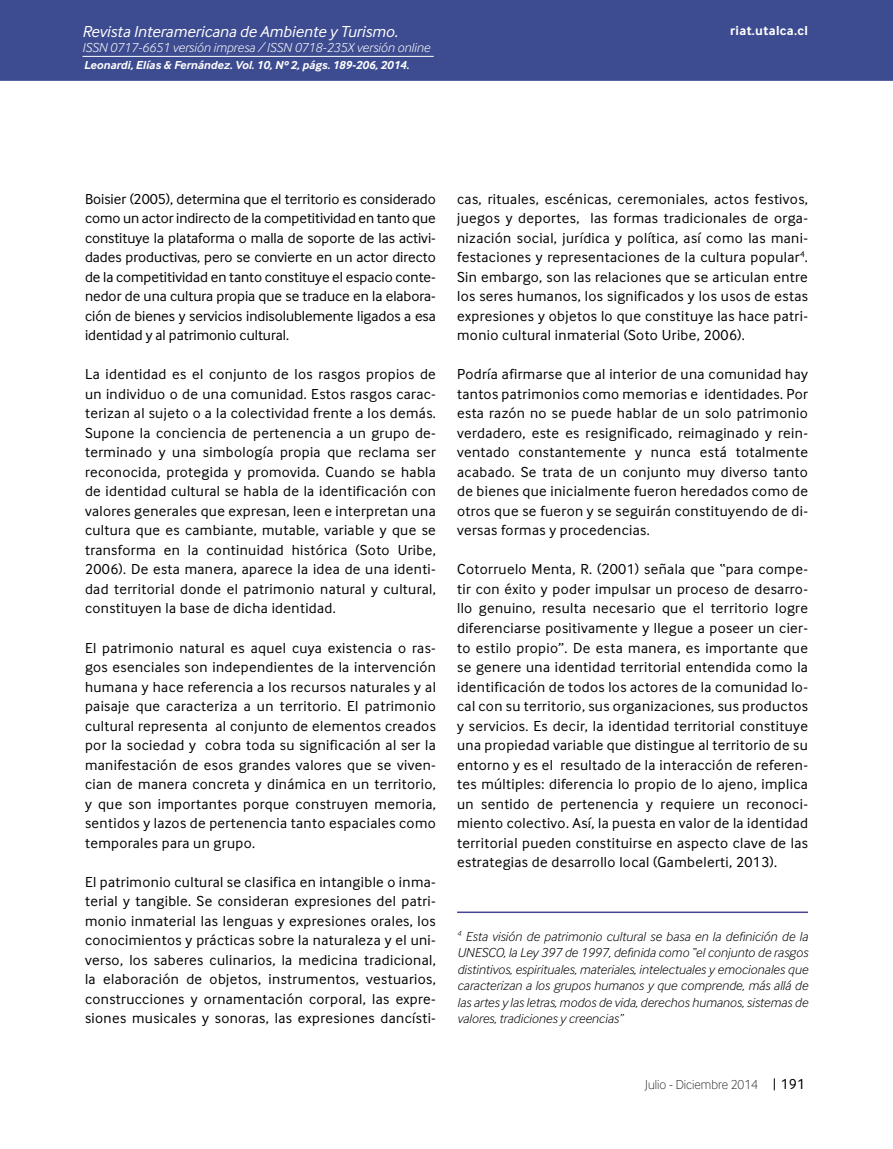
<style>
.page{position:relative;width:893px;height:1149px;background:#fff}
.page>*{position:absolute;margin:0;border:0;box-sizing:border-box;transform-origin:0 0}
.t1{font:italic 16.5px "Inter Face";color:#fff}
.t2{font:15px/19.5px "Inter Face";letter-spacing:.025em;color:#000;text-align:justify}
.t3{font:italic 300 13.5px/16.5px "Inter Face";color:#000;text-align:justify}
.t4{font:italic 300 13.5px "Inter Face";color:#fff}
.t5{font:100 13.5px "Inter Face";color:#000}
.t6{font:700 13.5px "Inter Face";letter-spacing:.025em;color:#fff}
.t7{font:italic 700 12px "Inter Face";color:#fff}
</style>
<div class="page">
<div style="left:0;top:0;width:893px;height:81px;background:#3d4b90"></div>
<hr style="left:82px;top:56px;width:352px;height:1px;background:#fff">
<hr style="left:457px;top:911px;width:351px;height:1px;background:#484495">
<p class="t1" style="left:82px;top:22px;width:317px">Revista Interamericana de Ambiente y Turismo.</p>
<p class="t4" style="left:82px;top:39px;width:349px">ISSN 0717-6651 versión impresa / ISSN 0718-235X versión online</p>
<p class="t7" style="left:84px;top:58px;width:327px">Leonardi, Elías &amp; Fernández. Vol. 10, Nº 2, págs. 189-206, 2014.</p>
<p class="t6" style="left:730px;top:22px;width:79px">riat.utalca.cl</p>
<p class="t2" style="left:85px;top:189px;width:352px">Boisier (2005), determina que el territorio es considerado como un actor indirecto de la competitividad en tanto que constituye la plataforma o malla de soporte de las activi&shy;dades productivas, pero se convierte en un actor directo de la competitividad en tanto constituye el espacio conte&shy;nedor de una cultura propia que se traduce en la elabora&shy;ción de bienes y servicios indisolublemente ligados a esa identidad y al patrimonio cultural.</p>
<p class="t2" style="left:85px;top:364px;width:352px">La identidad es el conjunto de los rasgos propios de un individuo o de una comunidad. Estos rasgos carac&shy;terizan al sujeto o a la colectividad frente a los demás.<br>Supone la conciencia de pertenencia a un grupo de&shy;terminado y una simbología propia que reclama ser reconocida, protegida y promovida. Cuando se habla de identidad cultural se habla de la identificación con valores generales que expresan, leen e interpretan una cultura que es cambiante, mutable, variable y que se transforma en la continuidad histórica (Soto Uribe, 2006). De esta manera, aparece la idea de una identi&shy;dad territorial donde el patrimonio natural y cultural, constituyen la base de dicha identidad.</p>
<p class="t2" style="left:85px;top:637px;width:352px">El patrimonio natural es aquel cuya existencia o ras&shy;gos esenciales son independientes de la intervención humana y hace referencia a los recursos naturales y al paisaje que caracteriza a un territorio. El patrimonio cultural representa al conjunto de elementos creados por la sociedad y cobra toda su significación al ser la manifestación de esos grandes valores que se viven&shy;cian de manera concreta y dinámica en un territorio, y que son importantes porque construyen memoria, sentidos y lazos de pertenencia tanto espaciales como temporales para un grupo.</p>
<p class="t2" style="left:85px;top:871px;width:352px">El patrimonio cultural se clasifica en intangible o inma&shy;terial y tangible. Se consideran expresiones del patri&shy;monio inmaterial las lenguas y expresiones orales, los conocimientos y prácticas sobre la naturaleza y el uni&shy;verso, los saberes culinarios, la medicina tradicional, la elaboración de objetos, instrumentos, vestuarios, construcciones y ornamentación corporal, las expre&shy;siones musicales y sonoras, las expresiones dancísti-</p>
<p class="t2" style="left:457px;top:189px;width:352px">cas, rituales, escénicas, ceremoniales, actos festivos, juegos y deportes, las formas tradicionales de orga&shy;nización social, jurídica y política, así como las mani&shy;festaciones y representaciones de la cultura popular<sup>4</sup>.<br>Sin embargo, son las relaciones que se articulan entre los seres humanos, los significados y los usos de estas expresiones y objetos lo que constituye las hace patri&shy;monio cultural inmaterial (Soto Uribe, 2006).</p>
<p class="t2" style="left:457px;top:364px;width:352px">Podría afirmarse que al interior de una comunidad hay tantos patrimonios como memorias e identidades. Por esta razón no se puede hablar de un solo patrimonio verdadero, este es resignificado, reimaginado y rein&shy;ventado constantemente y nunca está totalmente acabado. Se trata de un conjunto muy diverso tanto de bienes que inicialmente fueron heredados como de otros que se fueron y se seguirán constituyendo de di&shy;versas formas y procedencias.</p>
<p class="t2" style="left:457px;top:559px;width:352px">Cotorruelo Menta, R. (2001) señala que “para compe&shy;tir con éxito y poder impulsar un proceso de desarro&shy;llo genuino, resulta necesario que el territorio logre diferenciarse positivamente y llegue a poseer un cier&shy;to estilo propio”. De esta manera, es importante que se genere una identidad territorial entendida como la identificación de todos los actores de la comunidad lo&shy;cal con su territorio, sus organizaciones, sus productos y servicios. Es decir, la identidad territorial constituye una propiedad variable que distingue al territorio de su entorno y es el resultado de la interacción de referen&shy;tes múltiples: diferencia lo propio de lo ajeno, implica un sentido de pertenencia y requiere un reconoci&shy;miento colectivo. Así, la puesta en valor de la identidad territorial pueden constituirse en aspecto clave de las estrategias de desarrollo local (Gambelerti, 2013).</p>
<p class="t3" style="left:457px;top:927px;width:352px"><sup>4</sup> Esta visión de patrimonio cultural se basa en la definición de la UNESCO, la Ley 397 de 1997, definida como “el conjunto de rasgos distintivos, espirituales, materiales, intelectuales y emocionales que caracterizan a los grupos humanos y que comprende, más allá de las artes y las letras, modos de vida, derechos humanos, sistemas de valores, tradiciones y creencias”</p>
<p class="t5" style="left:645px;top:1076px;width:114px">Julio - Diciembre 2014</p>
<p class="t2" style="left:781px;top:1074px;width:26px">191</p>
</div>
